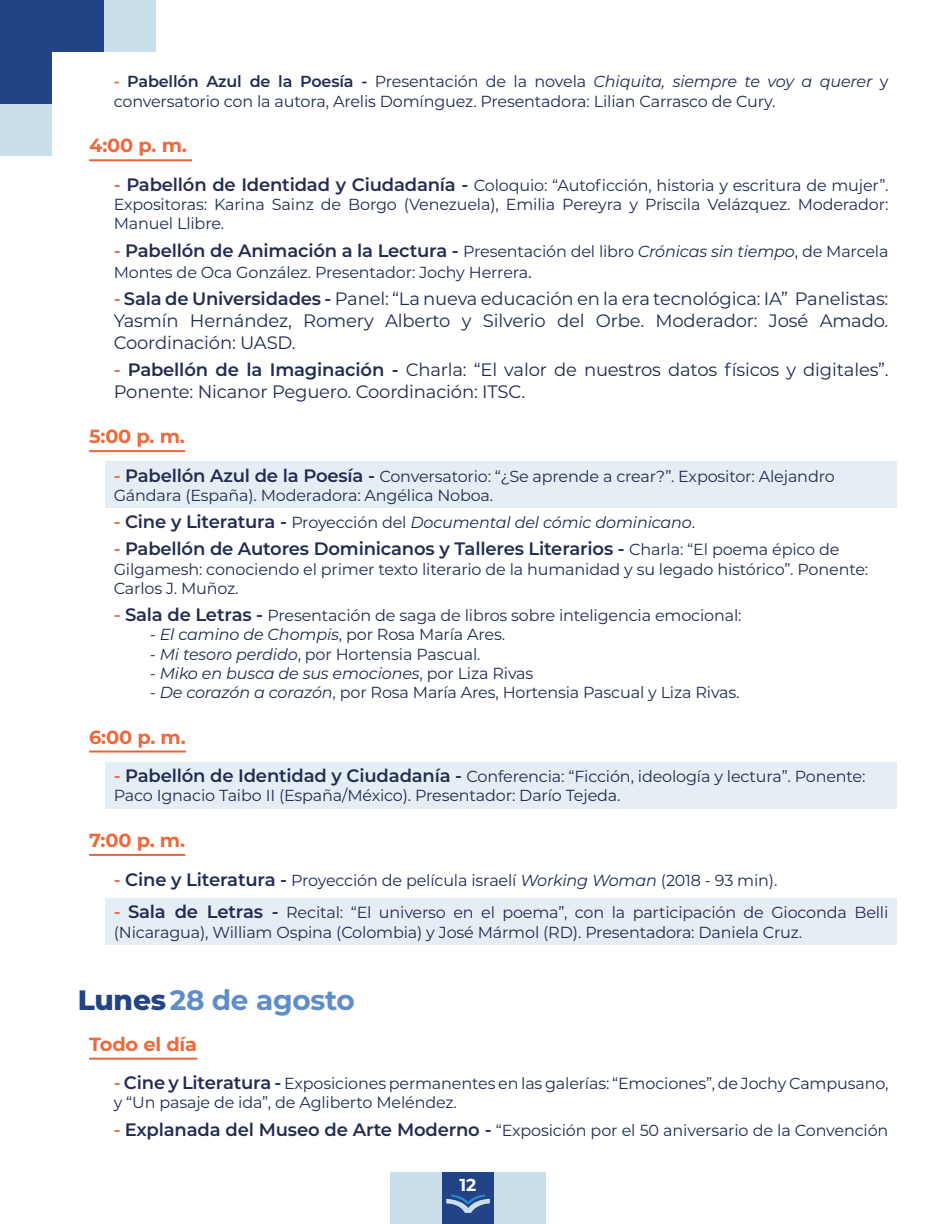
<style>
.page{position:relative;width:936px;height:1224px;background:#fff}
.page>*{position:absolute;margin:0;border:0;box-sizing:border-box;transform-origin:0 0}
.t1{font:700 28px "Montserrat";letter-spacing:-.01em;color:#5d8dca}
.t2{font:700 19px "Montserrat";letter-spacing:-.01em;color:#ed6a3d}
.t3{font:18px/21.6px "Montserrat";letter-spacing:-.01em;color:#212c53;text-align:justify}
.t4{font:600 18px "Montserrat";letter-spacing:-.01em;color:#212c53}
.t5{font:700 17.2px "Montserrat";color:#fff}
.t6{font:16px/19.2px "Montserrat";letter-spacing:-.01em;color:#212c53}
.t7{font:italic 16px "Montserrat";letter-spacing:-.01em;color:#212c53}
.s1{font-weight:600;color:#ed6a3d}
.s2{font-weight:600}
.s3{font-style:italic}
.s4{font-weight:600;font-size:18px;color:#ed6a3d}
.s5{font-weight:600;font-size:18px}
.s6{color:#ed6a3d}
.s7{font-weight:400;font-size:16px}
.s8{font-weight:400;font-style:italic;font-size:16px}
.s9{font-size:18px}
.s10{font-weight:600;font-style:normal;font-size:18px;color:#ed6a3d}
.s11{font-weight:600;font-style:normal;font-size:18px}
.s12{font-style:normal}
.s13{font-weight:800;color:#224386}
</style>
<div class="page">
<div style="left:105px;top:462px;width:791px;height:46px;background:#e5eef4"></div>
<div style="left:105px;top:763px;width:791px;height:46px;background:#e5eef4"></div>
<div style="left:105px;top:898px;width:791px;height:47px;background:#e5eef4"></div>
<div style="left:0;top:0;width:52px;height:52px;background:#224386"></div>
<div style="left:52px;top:0;width:52px;height:52px;background:#224386"></div>
<div style="left:104px;top:0;width:52px;height:52px;background:#c9dfea"></div>
<div style="left:0;top:52px;width:52px;height:52px;background:#224386"></div>
<div style="left:0;top:104px;width:52px;height:52px;background:#c9dfea"></div>
<div style="left:390px;top:1172px;width:52px;height:52px;background:#c9dfea"></div>
<div style="left:442px;top:1172px;width:52px;height:52px;background:#224386"></div>
<div style="left:494px;top:1172px;width:52px;height:52px;background:#c9dfea"></div>
<svg style="left:446px;top:1194px;width:44px;height:19px"></svg>
<hr style="left:89px;top:159px;width:103px;height:2px;background:#ec6337">
<hr style="left:89px;top:450px;width:96px;height:2px;background:#ec6337">
<hr style="left:89px;top:751px;width:97px;height:2px;background:#ec6337">
<hr style="left:89px;top:854px;width:96px;height:2px;background:#ec6337">
<hr style="left:89px;top:1058px;width:108px;height:2px;background:#ec6337">
<p class="t6" style="left:114px;top:72px;width:776px"><span class="s1">-</span> <span class="s2">Pabellón Azul de la Poesía -</span> Presentación de la novela <span class="s3">Chiquita, siempre te voy a querer</span> y conversatorio con la autora, Arelis Domínguez. Presentadora: Lilian Carrasco de Cury.</p>
<p class="t2" style="left:89px;top:132px;width:99px">4:00 p. m.</p>
<p class="t6" style="left:114px;top:175px;width:776px;text-align:justify"><span class="s4">-</span> <span class="s5">Pabellón de Identidad y Ciudadanía -</span> Coloquio: “Autoficción, historia y escritura de mujer”.<br>Expositoras: Karina Sainz de Borgo (Venezuela), Emilia Pereyra y Priscila Velázquez. Moderador:<br>Manuel Llibre.</p>
<p class="t4" style="left:114px;top:237px;width:776px"><span class="s6">-</span> Pabellón de Animación a la Lectura - <span class="s7">Presentación del libro</span> <span class="s8">Crónicas sin tiempo</span><span class="s7">, de Marcela</span></p>
<p class="t6" style="left:114px;top:262px;width:420px">Montes de Oca González. Presentador: Jochy Herrera<span class="s9">.</span></p>
<p class="t3" style="left:114px;top:288px;width:776px"><span class="s1">-</span> <span class="s2">Sala de Universidades -</span> Panel: “La nueva educación en la era tecnológica: IA” Panelistas:<br>Yasmín Hernández, Romery Alberto y Silverio del Orbe. Moderador: José Amado.<br>Coordinación: UASD.</p>
<p class="t3" style="left:114px;top:358px;width:776px"><span class="s1">-</span> <span class="s2">Pabellón de la Imaginación -</span> Charla: “El valor de nuestros datos físicos y digitales”.<br>Ponente: Nicanor Peguero. Coordinación: ITSC.</p>
<p class="t2" style="left:89px;top:423px;width:97px">5:00 p. m.</p>
<p class="t6" style="left:114px;top:466px;width:723px"><span class="s4">-</span> <span class="s5">Pabellón Azul de la Poesía -</span> Conversatorio: “¿Se aprende a crear?”. Expositor: Alejandro<br>Gándara (España). Moderadora: Angélica Noboa.</p>
<p class="t7" style="left:114px;top:512px;width:583px"><span class="s10">-</span> <span class="s11">Cine y Literatura -</span> <span class="s12">Proyección del</span> Documental del cómic dominicano<span class="s12">.</span></p>
<p class="t4" style="left:114px;top:536px;width:727px"><span class="s6">-</span> Pabellón de Autores Dominicanos y Talleres Literarios - <span class="s7">Charla: “El poema épico de</span></p>
<p class="t6" style="left:114px;top:559px;width:756px">Gilgamesh: conociendo el primer texto literario de la humanidad y su legado histórico”. Ponente:<br>Carlos J. Muñoz.</p>
<p class="t6" style="left:114px;top:605px;width:629px"><span class="s4">-</span> <span class="s5">Sala de Letras -</span> Presentación de saga de libros sobre inteligencia emocional:</p>
<p class="t7" style="left:150px;top:624px;width:357px">- El camino de Chompis<span class="s12">, por Rosa María Ares.</span></p>
<p class="t6" style="left:150px;top:644px;width:332px"><span class="s3">- Mi tesoro perdido</span>, por Hortensia Pascual.</p>
<p class="t7" style="left:150px;top:662px;width:385px">- Miko en busca de sus emociones<span class="s12">, por Liza Rivas</span></p>
<p class="t6" style="left:150px;top:682px;width:591px"><span class="s3">- De corazón a corazón</span>, por Rosa María Ares, Hortensia Pascual y Liza Rivas.</p>
<p class="t2" style="left:89px;top:723px;width:98px">6:00 p. m.</p>
<p class="t6" style="left:114px;top:766px;width:753px"><span class="s4">-</span> <span class="s5">Pabellón de Identidad y Ciudadanía -</span> Conferencia: “Ficción, ideología y lectura”. Ponente:<br>Paco Ignacio Taibo II (España/México). Presentador: Darío Tejeda.</p>
<p class="t2" style="left:89px;top:826px;width:98px">7:00 p. m.</p>
<p class="t6" style="left:114px;top:870px;width:665px"><span class="s4">-</span> <span class="s5">Cine y Literatura -</span> Proyección de película israelí <span class="s3">Working Woman</span> (2018 - 93 min).</p>
<p class="t6" style="left:114px;top:903px;width:776px"><span class="s4">-</span> <span class="s5">Sala de Letras -</span> Recital: “El universo en el poema”, con la participación de Gioconda Belli (Nicaragua), William Ospina (Colombia) y José Mármol (RD). Presentadora: Daniela Cruz.</p>
<h1 class="t1" style="left:78px;top:980px;width:279px"><span class="s13">Lunes</span>28 de agosto</h1>
<p class="t2" style="left:89px;top:1030px;width:110px">Todo el día</p>
<p class="t6" style="left:114px;top:1073px;width:776px"><span class="s4">-</span> <span class="s5">Cine y Literatura -</span> Exposiciones permanentes en las galerías: “Emociones”, de Jochy Campusano, y “Un pasaje de ida”, de Agliberto Meléndez.</p>
<p class="t6" style="left:114px;top:1120px;width:776px"><span class="s4">-</span> <span class="s5">Explanada del Museo de Arte Moderno -</span> “Exposición por el 50 aniversario de la Convención</p>
<p class="t5" style="left:460px;top:1172px;width:18px">12</p>
</div>
